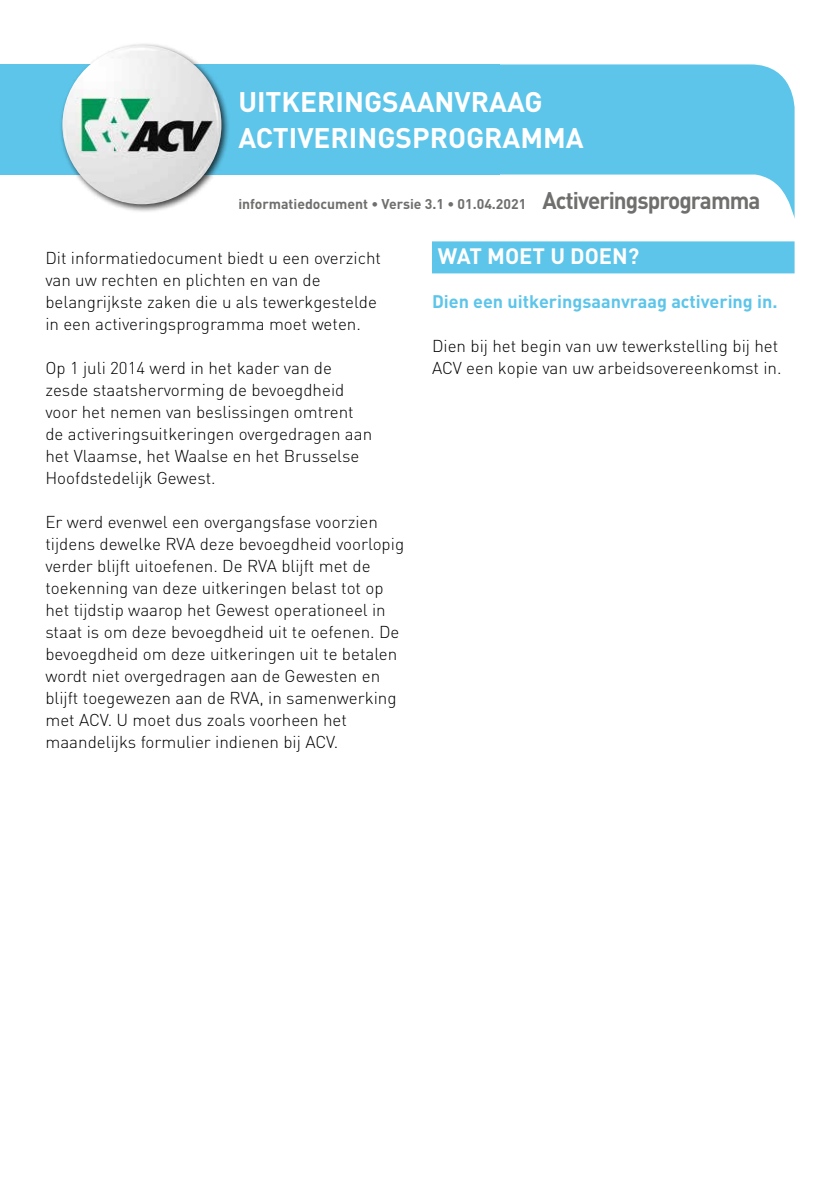
<style>
.page{position:relative;width:840px;height:1191px;background:#fff}
.page>*{position:absolute;margin:0;border:0;box-sizing:border-box;transform-origin:0 0}
.t1{font:700 28px/36px "DIN";color:#fff}
.t2{font:700 22px "DIN";color:#fff}
.t3{font:700 18px "DIN";color:#5dc5ea}
.t4{font:300 17px/22px "DIN";color:#000}
.t5{font:700 14px "DIN";color:#6f6f6e}
.s1{font-size:23.8px}
</style>
<div class="page">
<div style="left:45px;top:64px;width:455px;height:111px;background:#5dc5ea"></div>
<svg style="left:500px;top:64px;width:294px;height:152px;fill:#5dc5ea"></svg>
<div style="left:59px;top:42px;width:171px;height:171px;background:#000;opacity:.75"></div>
<img style="left:62px;top:45px;width:159px;height:159px;border-radius:79px">
<div style="left:432px;top:241px;width:362px;height:32px;background:#5dc5ea"></div>
<div style="left:0;top:64px;width:45px;height:111px;background:#5dc5ea"></div>
<h1 class="t1" style="left:238px;top:82px;width:347px">UITKERINGSAANVRAAG<br>ACTIVERINGSPROGRAMMA</h1>
<p class="t5" style="left:238px;top:195px;width:523px">informatiedocument • Versie 3.1 • 01.04.2021 <span class="s1">Activeringsprogramma</span></p>
<p class="t4" style="left:45px;top:247px;width:337px">Dit informatiedocument biedt u een overzicht van uw rechten en plichten en van de belangrijkste zaken die u als tewerkgestelde in een activeringsprogramma moet weten.</p>
<p class="t4" style="left:45px;top:357px;width:328px">Op 1 juli 2014 werd in het kader van de zesde staatshervorming de bevoegdheid voor het nemen van beslissingen omtrent de activeringsuitkeringen overgedragen aan het Vlaamse, het Waalse en het Brusselse Hoofdstedelijk Gewest.</p>
<p class="t4" style="left:45px;top:511px;width:360px">Er werd evenwel een overgangsfase voorzien tijdens dewelke RVA deze bevoegdheid voorlopig verder blijft uitoefenen. De RVA blijft met de toekenning van deze uitkeringen belast tot op het tijdstip waarop het Gewest operationeel in staat is om deze bevoegdheid uit te oefenen. De bevoegdheid om deze uitkeringen uit te betalen wordt niet overgedragen aan de Gewesten en blijft toegewezen aan de RVA, in samenwerking met ACV. U moet dus zoals voorheen het maandelijks formulier indienen bij ACV.</p>
<p class="t2" style="left:437px;top:242px;width:203px">WAT MOET U DOEN?</p>
<p class="t3" style="left:432px;top:290px;width:347px">Dien een uitkeringsaanvraag activering in.</p>
<p class="t4" style="left:432px;top:335px;width:351px">Dien bij het begin van uw tewerkstelling bij het<br>ACV een kopie van uw arbeidsovereenkomst in.</p>
</div>
